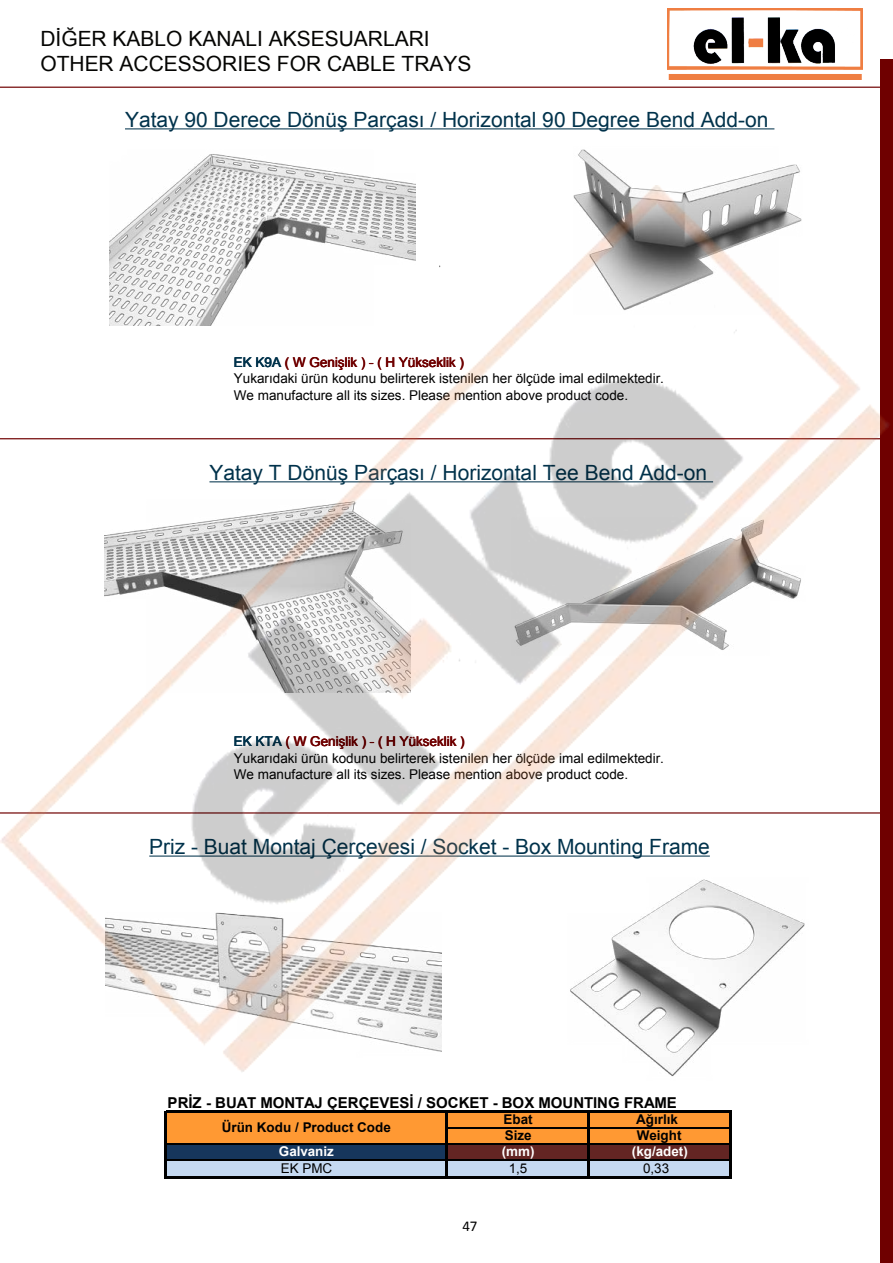
<style>
.page{position:relative;width:893px;height:1263px;background:#fff}
.page>*{position:absolute;margin:0;border:0;box-sizing:border-box;transform-origin:0 0}
.t1{font:21px "Arial";color:#00324b}
.t2{font:21px/25.2px "Arial";color:#050503}
.t3{font:700 15px "Arial";letter-spacing:-.005em;color:#000}
.t4{font:15px "Calibri";color:#000}
.t5{font:13.5px/16.2px "Arial";color:#000}
.t6{font:700 13.5px "Arial";color:#000}
.t7{font:700 13.5px "Arial";letter-spacing:-.005em;color:#fff}
.s1{color:#00324b}
.s2{color:#6f0000}
</style>
<div class="page">
<hr style="left:0;top:87px;width:893px;height:1px;background:#6f0000">
<img style="left:578px;top:149px;width:222px;height:36px">
<img style="left:125px;top:129px;width:291px;height:56px">
<hr style="left:125px;top:128px;width:649px;height:1px;background:#00324b">
<img style="left:668px;top:9px;width:195px;height:70px">
<div style="left:880px;top:60px;width:13px;height:1203px;background:#6f0000"></div>
<div style="left:166px;top:1111px;width:564px;height:33px;background:#f93"></div>
<div style="left:166px;top:1144px;width:281px;height:16px;background:#16365c"></div>
<div style="left:447px;top:1144px;width:283px;height:16px;background:#632523"></div>
<div style="left:166px;top:1160px;width:564px;height:17px;background:#c5d9f1"></div>
<hr style="left:448px;top:1127px;width:139px;height:1px;background:#000">
<hr style="left:166px;top:1143px;width:280px;height:2px;background:#000">
<hr style="left:448px;top:1143px;width:139px;height:2px;background:#000">
<hr style="left:166px;top:1160px;width:280px;height:1px;background:#000">
<hr style="left:448px;top:1160px;width:139px;height:1px;background:#000">
<hr style="left:164px;top:1110px;width:2px;height:68px;background:#000">
<hr style="left:446px;top:1113px;width:2px;height:65px;background:#000">
<hr style="left:587px;top:1113px;width:3px;height:65px;background:#000">
<hr style="left:729px;top:1113px;width:2px;height:65px;background:#000">
<hr style="left:166px;top:1110px;width:565px;height:3px;background:#000">
<hr style="left:590px;top:1127px;width:139px;height:1px;background:#000">
<hr style="left:590px;top:1143px;width:139px;height:2px;background:#000">
<hr style="left:590px;top:1160px;width:139px;height:1px;background:#000">
<hr style="left:166px;top:1176px;width:565px;height:2px;background:#000">
<img style="left:0;top:185px;width:889px;height:892px">
<h1 class="t2" style="left:40px;top:27px;width:433px">DİĞER KABLO KANALI AKSESUARLARI<br>OTHER ACCESSORIES FOR CABLE TRAYS</h1>
<h1 class="t1" style="left:125px;top:110px;width:645px">Yatay 90 Derece Dönüş Parçası / Horizontal 90 Degree Bend Add-on</h1>
<p class="t5" style="left:234px;top:355px;width:432px"><span class="s1">EK K9A</span> <span class="s2">( W Genişlik ) - ( H Yükseklik )<br></span>Yukarıdaki ürün kodunu belirterek istenilen her ölçüde imal edilmektedir.<br>We manufacture all its sizes. Please mention above product code.</p>
<p class="t1" style="left:209px;top:462px;width:499px">Yatay T Dönüş Parçası / Horizontal Tee Bend Add-on</p>
<p class="t5" style="left:234px;top:734px;width:432px"><span class="s1">EK KTA</span> <span class="s2">( W Genişlik ) - ( H Yükseklik )<br></span>Yukarıdaki ürün kodunu belirterek istenilen her ölçüde imal edilmektedir.<br>We manufacture all its sizes. Please mention above product code.</p>
<h1 class="t1" style="left:149px;top:837px;width:562px">Priz - Buat Montaj Çerçevesi / Socket - Box Mounting Frame</h1>
<p class="t3" style="left:168px;top:1094px;width:511px">PRİZ - BUAT MONTAJ ÇERÇEVESİ / SOCKET - BOX MOUNTING FRAME</p>
<p class="t6" style="left:504px;top:1111px;width:31px">Ebat</p>
<p class="t6" style="left:636px;top:1111px;width:43px">Ağırlık</p>
<p class="t6" style="left:505px;top:1128px;width:28px">Size</p>
<p class="t6" style="left:637px;top:1128px;width:46px">Weight</p>
<p class="t7" style="left:279px;top:1144px;width:57px">Galvaniz</p>
<p class="t7" style="left:502px;top:1144px;width:34px">(mm)</p>
<p class="t7" style="left:632px;top:1144px;width:57px">(kg/adet)</p>
<p class="t5" style="left:281px;top:1160px;width:53px">EK PMC</p>
<p class="t5" style="left:509px;top:1160px;width:20px">1,5</p>
<p class="t5" style="left:643px;top:1160px;width:28px">0,33</p>
<p class="t6" style="left:222px;top:1120px;width:171px">Ürün Kodu / Product Code</p>
<p class="t4" style="left:462px;top:1218px;width:17px">47</p>
</div>
